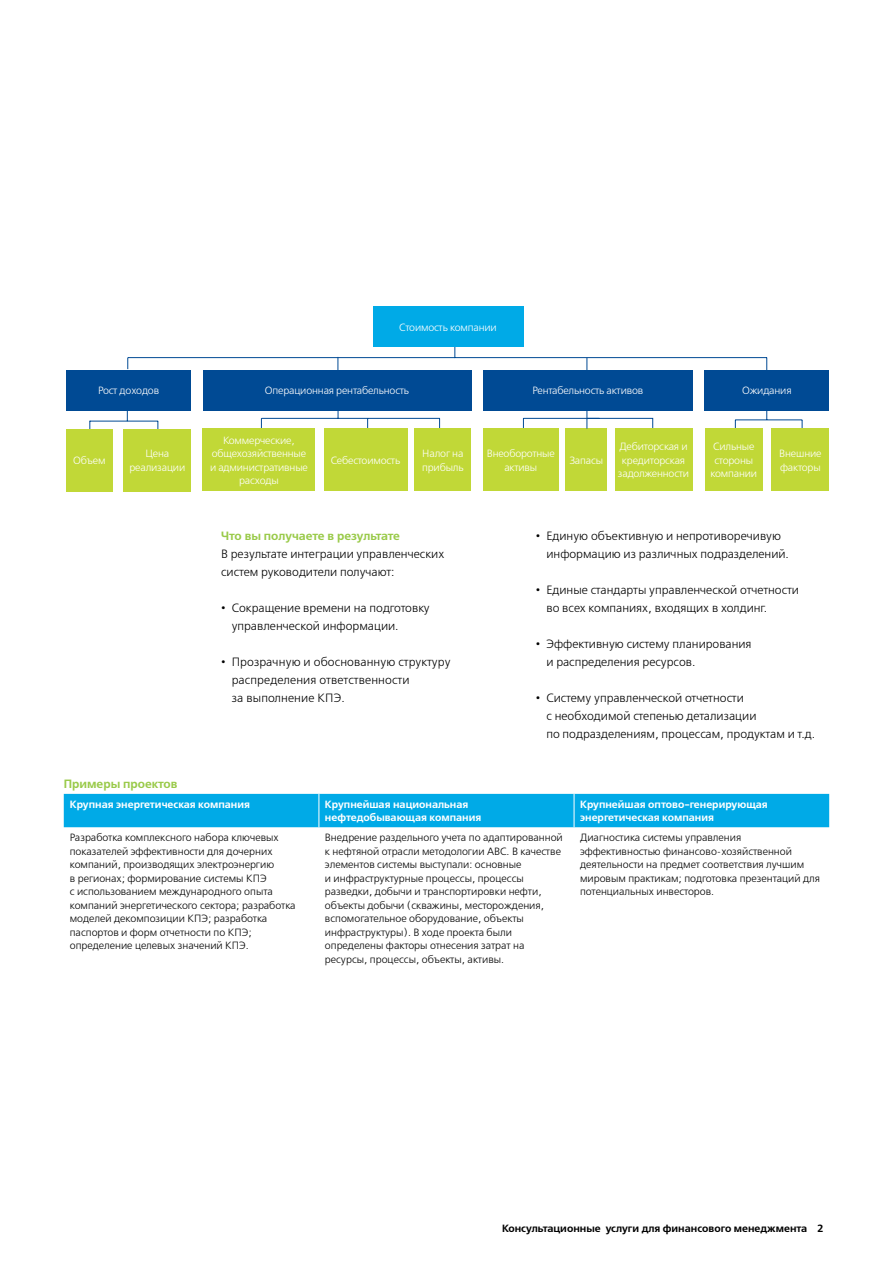
<style>
.page{position:relative;width:893px;height:1263px;background:#fff}
.page>*{position:absolute;margin:0;border:0;box-sizing:border-box;transform-origin:0 0}
.t1{font:300 12px/18px "Free Set";color:#000}
.t2{font:600 12px "Free Set";color:#99ca49}
.t3{font:300 10.5px/13.5px "Free Set";color:#000}
.t4{font:300 10.5px/13.5px "Free Set";letter-spacing:-.015em;color:#fff;text-align:center}
.t5{font:600 10.5px/13.5px "Free Set";color:#fff}
.t6{font:600 10.5px "Free Set";color:#000}
</style>
<div class="page">
<div style="left:64px;top:794px;width:765px;height:33px;background:#00aae7"></div>
<hr style="left:319px;top:794px;width:1px;height:33px;background:#fff">
<hr style="left:574px;top:794px;width:1px;height:33px;background:#fff">
<svg style="left:89px;top:342px;width:714px;height:89px"></svg>
<div style="left:66px;top:429px;width:46px;height:62px;background:#c1d837"></div>
<div style="left:124px;top:429px;width:67px;height:62px;background:#c1d837"></div>
<div style="left:203px;top:428px;width:112px;height:63px;background:#c1d837"></div>
<div style="left:324px;top:428px;width:83px;height:63px;background:#c1d837"></div>
<div style="left:414px;top:428px;width:57px;height:63px;background:#c1d837"></div>
<div style="left:483px;top:428px;width:75px;height:63px;background:#c1d837"></div>
<div style="left:566px;top:428px;width:41px;height:63px;background:#c1d837"></div>
<div style="left:614px;top:428px;width:78px;height:63px;background:#c1d837"></div>
<div style="left:772px;top:428px;width:57px;height:63px;background:#c1d837"></div>
<div style="left:705px;top:428px;width:57px;height:63px;background:#c1d837"></div>
<div style="left:373px;top:306px;width:150px;height:41px;background:#00aae7"></div>
<div style="left:66px;top:370px;width:125px;height:40px;background:#004a94"></div>
<div style="left:203px;top:370px;width:268px;height:40px;background:#004a94"></div>
<div style="left:704px;top:370px;width:125px;height:40px;background:#004a94"></div>
<hr style="left:587px;top:358px;width:1px;height:71px;background:#004a94">
<div style="left:483px;top:370px;width:209px;height:40px;background:#004a94"></div>
<p class="t4" style="left:399px;top:320px;width:99px">Стоимость компании</p>
<p class="t4" style="left:98px;top:384px;width:63px">Рост доходов</p>
<p class="t4" style="left:265px;top:384px;width:146px">Операционная рентабельность</p>
<p class="t4" style="left:532px;top:384px;width:112px">Рентабельность активов</p>
<p class="t4" style="left:742px;top:384px;width:51px">Ожидания</p>
<p class="t4" style="left:73px;top:454px;width:34px">Объем</p>
<p class="t4" style="left:129px;top:447px;width:57px">Цена реализации</p>
<p class="t4" style="left:210px;top:433px;width:99px">Коммерческие, общехозяйственные и административные расходы</p>
<p class="t4" style="left:331px;top:454px;width:71px">Себестоимость</p>
<p class="t4" style="left:422px;top:447px;width:43px;text-align:left">Налог на прибыль</p>
<p class="t4" style="left:487px;top:447px;width:70px">Внеоборотные активы</p>
<p class="t4" style="left:570px;top:454px;width:35px">Запасы</p>
<p class="t4" style="left:618px;top:440px;width:73px">Дебиторская и кредиторская задолженности</p>
<p class="t4" style="left:779px;top:447px;width:44px;text-align:left">Внешние факторы</p>
<p class="t4" style="left:710px;top:440px;width:48px">Сильные стороны компании</p>
<p class="t2" style="left:221px;top:528px;width:180px">Что вы получаете в результате</p>
<p class="t1" style="left:221px;top:545px;width:225px">В результате интеграции управленческих систем руководители получают:</p>
<p class="t1" style="left:232px;top:599px;width:200px;text-indent:-11px">• Сокращение времени на подготовку управленческой информации.</p>
<p class="t1" style="left:232px;top:653px;width:220px;text-indent:-11px">• Прозрачную и обоснованную структуру распределения ответственности<br>за выполнение КПЭ.</p>
<p class="t1" style="left:546px;top:527px;width:244px;text-indent:-11px">• Единую объективную и непротиворечивую информацию из различных подразделений.</p>
<p class="t1" style="left:546px;top:581px;width:254px;text-indent:-11px">• Единые стандарты управленческой отчетности во всех компаниях, входящих в холдинг.</p>
<p class="t1" style="left:546px;top:635px;width:207px;text-indent:-11px">• Эффективную систему планирования и распределения ресурсов.</p>
<p class="t1" style="left:546px;top:689px;width:270px;text-indent:-11px">• Систему управленческой отчетности<br>с необходимой степенью детализации<br>по подразделениям, процессам, продуктам и т.д.</p>
<p class="t2" style="left:64px;top:776px;width:115px">Примеры проектов</p>
<p class="t5" style="left:70px;top:798px;width:182px">Крупная энергетическая компания</p>
<p class="t5" style="left:325px;top:798px;width:158px">Крупнейшая национальная нефтедобывающая компания</p>
<p class="t5" style="left:580px;top:798px;width:189px">Крупнейшая оптово-генерирующая энергетическая компания</p>
<p class="t3" style="left:70px;top:831px;width:227px">Разработка комплексного набора ключевых показателей эффективности для дочерних компаний, производящих электроэнергию<br>в регионах; формирование системы КПЭ<br>с использованием международного опыта компаний энергетического сектора; разработка моделей декомпозиции КПЭ; разработка паспортов и форм отчетности по КПЭ; определение целевых значений КПЭ.</p>
<p class="t3" style="left:325px;top:831px;width:239px">Внедрение раздельного учета по адаптированной к нефтяной отрасли методологии ABC. В качестве элементов системы выступали: основные<br>и инфраструктурные процессы, процессы разведки, добычи и транспортировки нефти, объекты добычи (скважины, месторождения, вспомогательное оборудование, объекты инфраструктуры). В ходе проекта были определены факторы отнесения затрат на ресурсы, процессы, объекты, активы.</p>
<p class="t3" style="left:580px;top:831px;width:242px">Диагностика системы управления эффективностью финансово-хозяйственной деятельности на предмет соответствия лучшим мировым практикам; подготовка презентаций для потенциальных инвесторов.</p>
<p class="t6" style="left:502px;top:1222px;width:323px">Консультационные услуги для финансового менеджмента 2</p>
</div>
